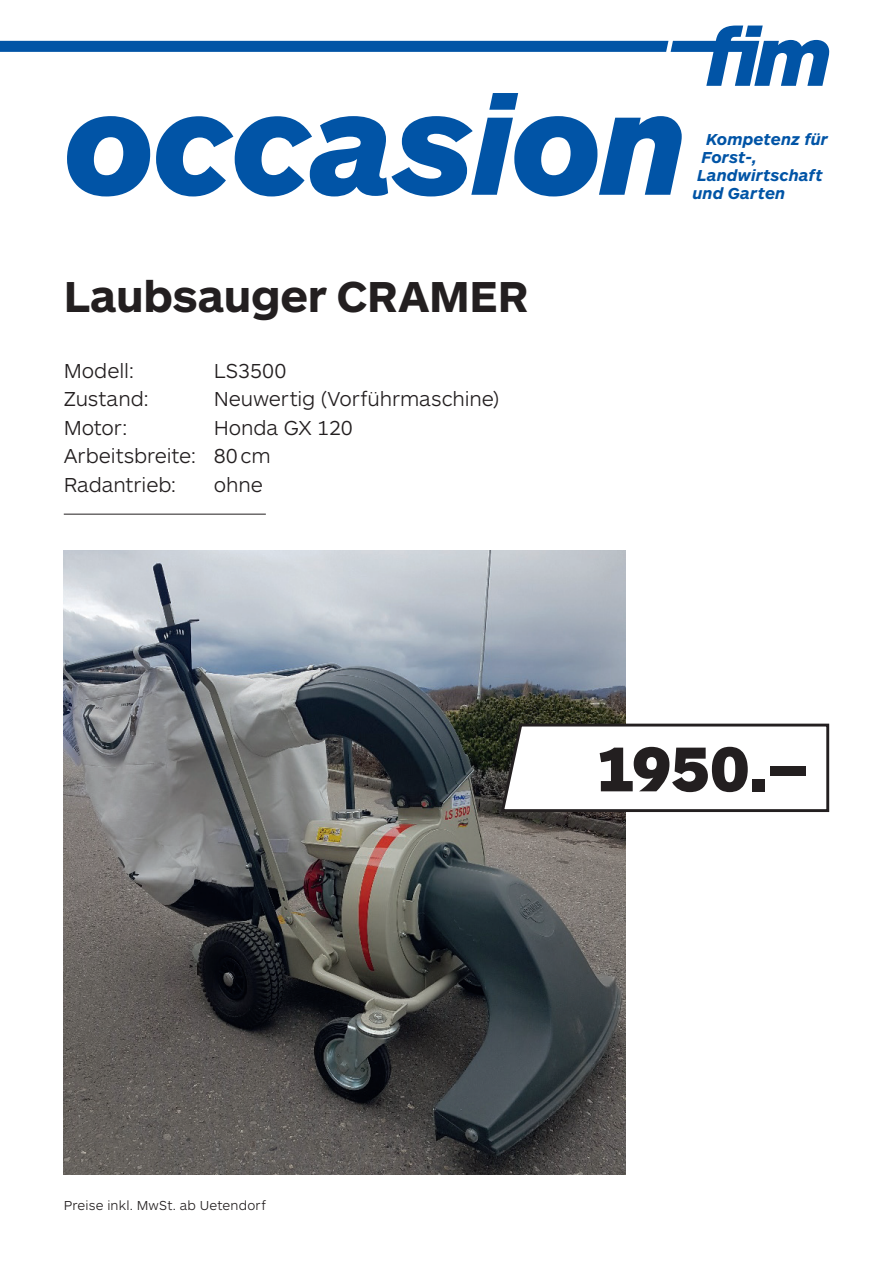
<style>
.page{position:relative;width:893px;height:1263px;background:#fff}
.page>*{position:absolute;margin:0;border:0;box-sizing:border-box;transform-origin:0 0}
.t1{font:italic 900 142.5px "ARS Maquette Pro";letter-spacing:-.015em;color:#0154a6}
.t2{font:900 65.7px "ARS Maquette Pro";color:#231f20}
.t3{font:700 45px "ARS Maquette Pro";letter-spacing:-.005em;color:#231f20}
.t4{font:300 21px/28.5px "ARS Maquette Pro";letter-spacing:-.005em;color:#231f20}
.t5{font:italic 700 16.5px/18px "ARS Maquette Pro";letter-spacing:.005em;color:#0154a6}
.t6{font:300 13.5px "ARS Maquette Pro";letter-spacing:.015em;color:#231f20}
</style>
<div class="page">
<img style="left:64px;top:551px;width:561px;height:623px">
<hr style="left:64px;top:514px;width:202px;height:1px;background:#231f20">
<svg style="left:499px;top:722px;width:331px;height:91px"></svg>
<svg style="left:0;top:26px;width:829px;height:60px"></svg>
<h1 class="t1" style="left:64px;top:52px;width:624px">occasion</h1>
<p class="t5" style="left:697px;top:129px;width:132px;text-indent:9px">Kompetenz für<br>Forst-,<br>Landwirtschaft</p>
<p class="t5" style="left:692px;top:183px;width:94px">und Garten</p>
<h3 class="t3" style="left:64px;top:267px;width:466px">Laubsauger CRAMER</h3>
<p class="t4" style="left:64px;top:355px;width:72px">Modell:</p>
<p class="t4" style="left:214px;top:355px;width:74px">LS3500</p>
<p class="t4" style="left:64px;top:384px;width:87px">Zustand:</p>
<p class="t4" style="left:214px;top:384px;width:287px">Neuwertig (Vorführmaschine)</p>
<p class="t4" style="left:64px;top:412px;width:66px">Motor:</p>
<p class="t4" style="left:64px;top:412px;width:290px;text-indent:150px">Honda GX 120<br>Arbeitsbreite: 80cm<br>Radantrieb:</p>
<p class="t4" style="left:214px;top:469px;width:51px">ohne</p>
<p class="t6" style="left:64px;top:1197px;width:204px">Preise inkl. MwSt. ab Uetendorf</p>
<h2 class="t2" style="left:596px;top:726px;width:213px">1950.–</h2>
</div>
